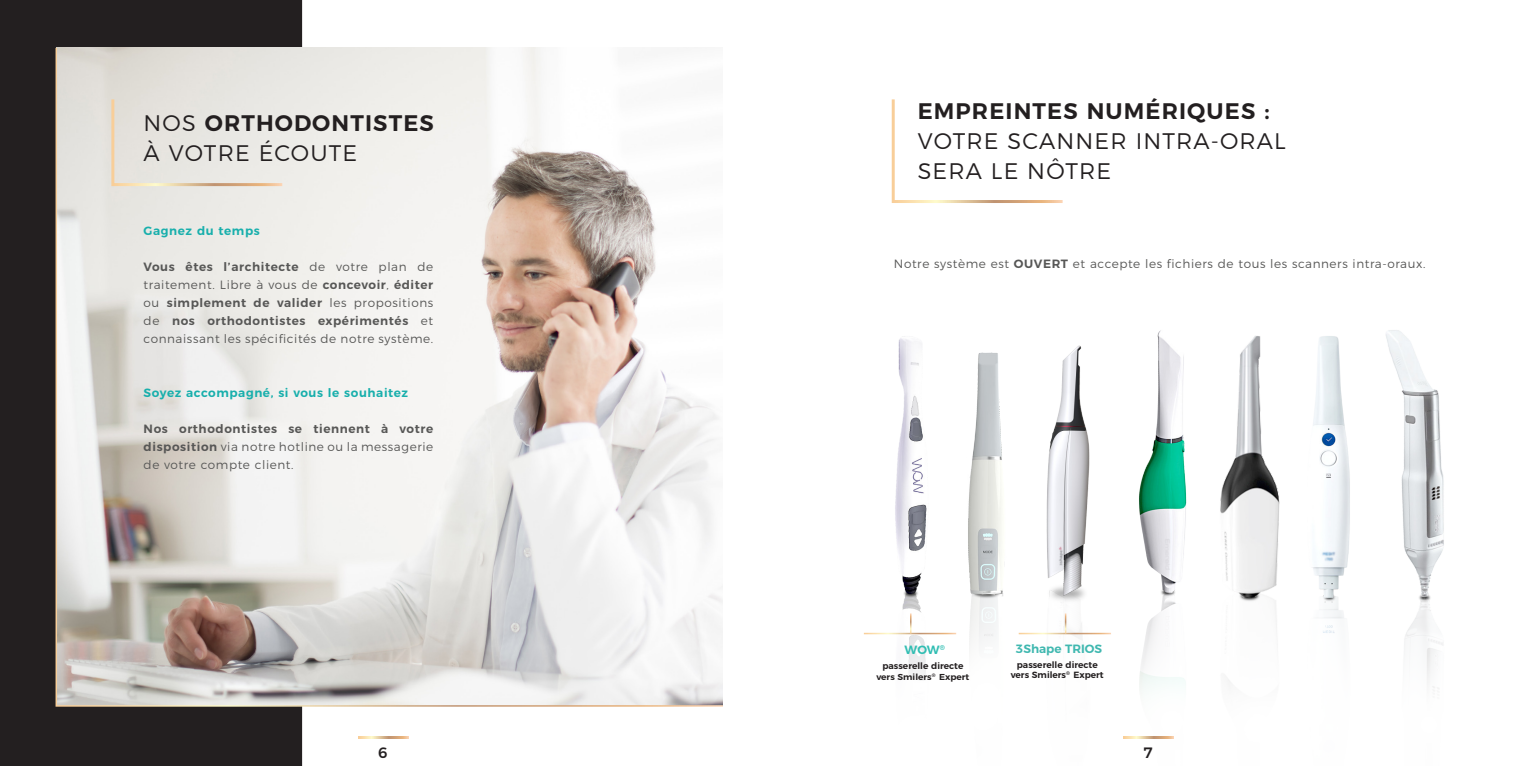
<style>
.page{position:relative;width:1531px;height:766px;background:#fff}
.page>*{position:absolute;margin:0;border:0;box-sizing:border-box;transform-origin:0 0}
.t1{font:300 22.5px "Montserrat";letter-spacing:.05em;color:#231f20}
.t2{font:600 22.5px "Montserrat";letter-spacing:.05em;color:#231f20}
.t3{font:500 15px "Montserrat";color:#231f20}
.t4{font:300 12px/18px "Montserrat";letter-spacing:.05em;color:#575756;text-align:justify}
.t5{font:600 12px "Montserrat";letter-spacing:.05em;color:#18afac}
.t6{font:600 12px "Montserrat";color:#40b8b0}
.t7{font:600 12px "Montserrat";color:#31beb3}
.t8{font:600 9px "Montserrat";color:#231f20}
.t9{font:600 8.7px "Montserrat";color:#231f20;scale:1.04 1}
.s1{font-weight:300}
.s2{font-weight:600}
</style>
<div class="page">
<svg style="left:358px;top:736px;width:50px;height:2px"></svg>
<div style="left:0;top:0;width:302px;height:765px;background:#231f20"></div>
<img style="left:865px;top:330px;width:579px;height:409px">
<svg style="left:891px;top:99px;width:172px;height:104px"></svg>
<hr style="left:864px;top:632px;width:92px;height:2px;background:#fff">
<hr style="left:1019px;top:632px;width:92px;height:2px;background:#fff">
<svg style="left:910px;top:613px;width:1px;height:20px"></svg>
<svg style="left:1065px;top:613px;width:1px;height:20px"></svg>
<svg style="left:55px;top:46px;width:668px;height:661px"></svg>
<p class="t2" style="left:144px;top:105px;width:292px"><span class="s1">NOS</span> ORTHODONTISTES</p>
<p class="t1" style="left:144px;top:136px;width:215px">À VOTRE ÉCOUTE</p>
<p class="t5" style="left:144px;top:221px;width:118px">Gagnez du temps</p>
<p class="t4" style="left:144px;top:257px;width:291px"><span class="s2">Vous êtes l’architecte</span> de votre plan de traitement. Libre à vous de <span class="s2">concevoir</span>, <span class="s2">éditer </span>ou <span class="s2">simplement de valider</span> les propositions de <span class="s2">nos orthodontistes expérimentés</span> et connaissant les spécificités de notre système.</p>
<p class="t5" style="left:144px;top:383px;width:266px">Soyez accompagné, si vous le souhaitez</p>
<p class="t4" style="left:144px;top:419px;width:291px"><span class="s2">Nos orthodontistes se tiennent à votre disposition</span> via notre hotline ou la messagerie de votre compte client.</p>
<p class="t2" style="left:918px;top:93px;width:353px">EMPREINTES NUMÉRIQUES :</p>
<p class="t1" style="left:918px;top:123px;width:370px">VOTRE SCANNER INTRA-ORAL</p>
<p class="t1" style="left:918px;top:153px;width:195px">SERA LE NÔTRE</p>
<p class="t4" style="left:894px;top:254px;width:533px">Notre système est <span class="s2">OUVERT</span> et accepte les fichiers de tous les scanners intra-oraux.</p>
<p class="t7" style="left:904px;top:640px;width:42px">WOW<sup>®</sup></p>
<p class="t8" style="left:882px;top:658px;width:82px">passerelle directe</p>
<p class="t9" style="left:876px;top:669px;width:91px">vers Smilers<sup>®</sup> Expert</p>
<p class="t6" style="left:1016px;top:638px;width:88px">3Shape TRIOS</p>
<p class="t8" style="left:1017px;top:657px;width:82px">passerelle directe</p>
<p class="t8" style="left:1011px;top:667px;width:95px">vers Smilers<sup>®</sup> Expert</p>
<p class="t3" style="left:378px;top:740px;width:11px">6</p>
<p class="t3" style="left:1143px;top:740px;width:11px">7</p>
</div>
